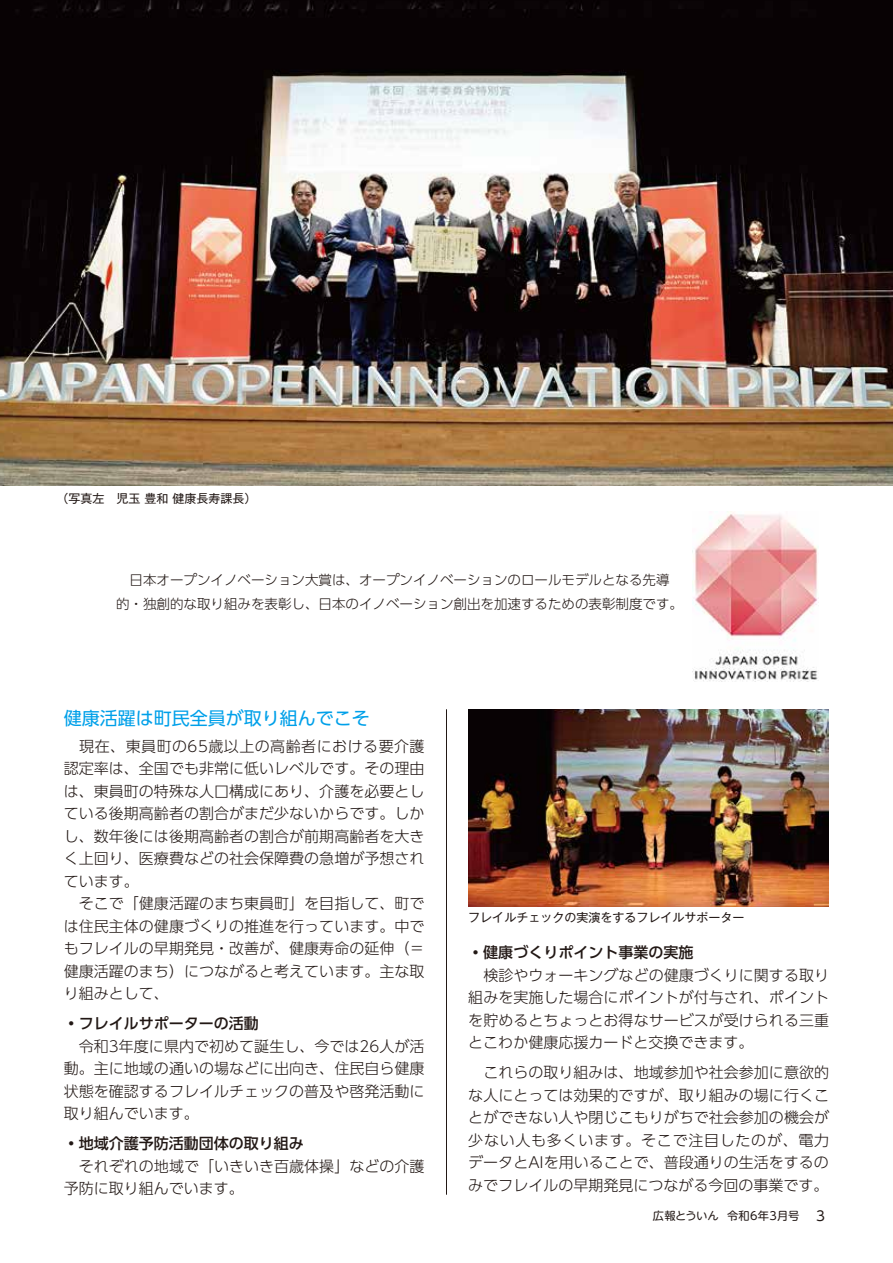
<style>
.page{position:relative;width:893px;height:1263px;background:#fff}
.page>*{position:absolute;margin:0;border:0;box-sizing:border-box;transform-origin:0 0}
.t1{font:18px "UD Shin Go Pro";color:#00a0e9}
.t2{font:300 15px/22.5px "UD Shin Go Pro";color:#221815;text-align:justify}
.t3{font:500 15px "UD Shin Go Pro";color:#221815}
.t4{font:300 13.5px/24px "UD Shin Go Pro";color:#221815}
.t5{font:12px "Gothic MB101 Pr 6";color:#221815}
.t6{font:11.25px "UD Shin M Go Pro";letter-spacing:.025em;color:#221815}
.s1{font-size:13.5px}
</style>
<div class="page">
<hr style="left:446px;top:709px;width:1px;height:486px;background:#221815">
<img style="left:468px;top:709px;width:361px;height:198px">
<img style="left:0;top:0;width:893px;height:485px">
<img style="left:692px;top:512px;width:126px;height:170px">
<p class="t5" style="left:56px;top:488px;width:201px">（写真左　児玉 豊和 健康長寿課長）</p>
<p class="t4" style="left:116px;top:567px;width:568px">　日本オープンイノベーション大賞は、オープンイノベーションのロールモデルとなる先導的・独創的な取り組みを表彰し、日本のイノベーション創出を加速するための表彰制度です。</p>
<p class="t1" style="left:64px;top:703px;width:307px">健康活躍は町民全員が取り組んでこそ</p>
<p class="t2" style="left:64px;top:734px;width:362px;text-align:left;text-indent:15px">現在、東員町の65歳以上の高齢者における要介護認定率は、全国でも非常に低いレベルです。その理由は、東員町の特殊な人口構成にあり、介護を必要としている後期高齢者の割合がまだ少ないからです。しかし、数年後には後期高齢者の割合が前期高齢者を大きく上回り、医療費などの社会保障費の急増が予想されています。<br>　そこで「健康活躍のまち東員町」を目指して、町では住民主体の健康づくりの推進を行っています。中でもフレイルの早期発見・改善が、健康寿命の延伸（＝健康活躍のまち）につながると考えています。主な取り組みとして、</p>
<p class="t3" style="left:64px;top:1011px;width:196px">・フレイルサポーターの活動</p>
<p class="t2" style="left:64px;top:1034px;width:362px">　令和3年度に県内で初めて誕生し、今では26人が活動。主に地域の通いの場などに出向き、住民自ら健康状態を確認するフレイルチェックの普及や啓発活動に取り組んでいます。</p>
<p class="t3" style="left:64px;top:1131px;width:241px">・地域介護予防活動団体の取り組み</p>
<p class="t2" style="left:64px;top:1154px;width:362px">　それぞれの地域で「いきいき百歳体操」などの介護予防に取り組んでいます。</p>
<p class="t5" style="left:468px;top:907px;width:277px">フレイルチェックの実演をするフレイルサポーター</p>
<p class="t3" style="left:468px;top:940px;width:226px">・健康づくりポイント事業の実施</p>
<p class="t2" style="left:468px;top:963px;width:362px">　検診やウォーキングなどの健康づくりに関する取り組みを実施した場合にポイントが付与され、ポイントを貯めるとちょっとお得なサービスが受けられる三重とこわか健康応援カードと交換できます。</p>
<p class="t2" style="left:468px;top:1061px;width:362px;text-indent:15px">これらの取り組みは、地域参加や社会参加に意欲的な人にとっては効果的ですが、取り組みの場に行くことができない人や閉じこもりがちで社会参加の機会が少ない人も多くいます。そこで注目したのが、電力データとAIを用いることで、普段通りの生活をするのみでフレイルの早期発見につながる今回の事業です。</p>
<p class="t6" style="left:653px;top:1207px;width:174px">広報とういん 令和6年3月号 <span class="s1">3</span></p>
</div>
